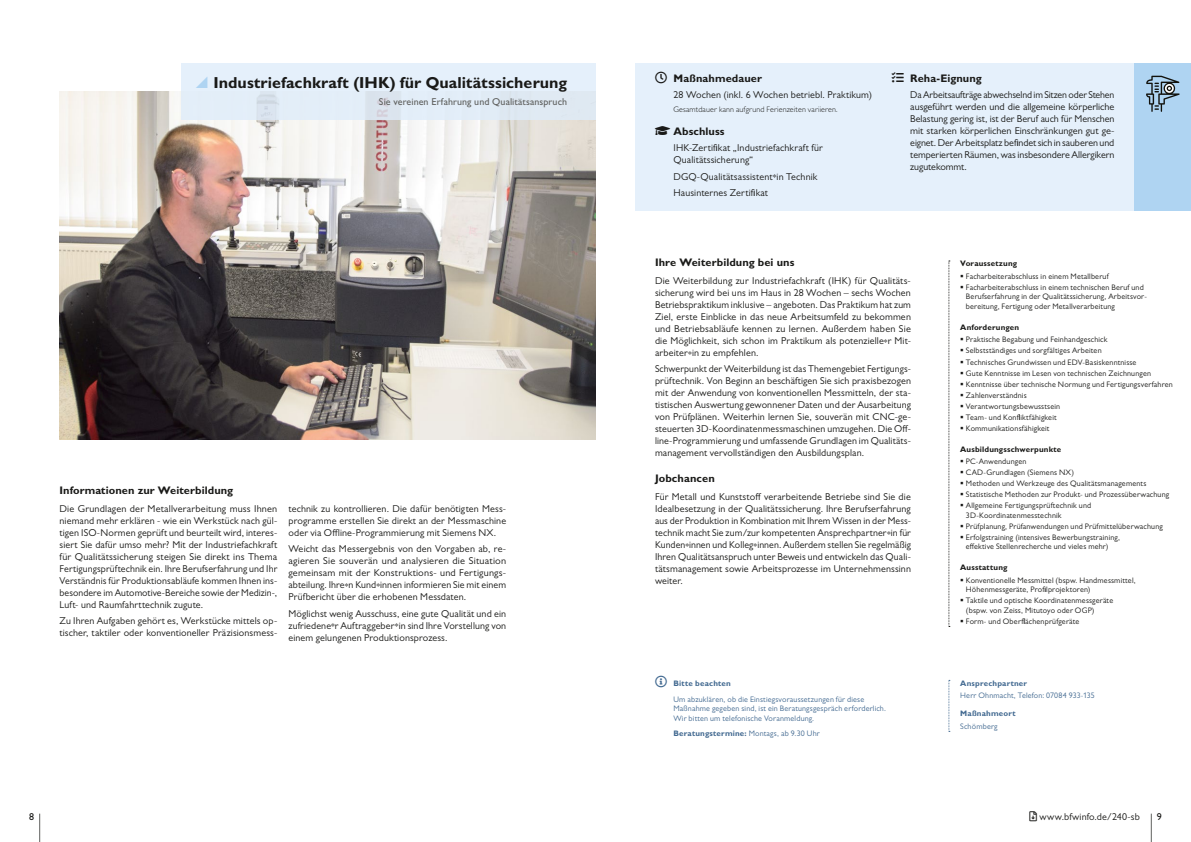
<style>
.page{position:relative;width:1191px;height:842px;background:#fff}
.page>*{position:absolute;margin:0;border:0;box-sizing:border-box;transform-origin:0 0}
.t1{font:700 16px "Gill Sans MT Pro";letter-spacing:.005em;color:#1a1a18}
.t2{font:700 11px "Gill Sans MT Pro";letter-spacing:.005em;color:#1a1a18}
.t3{font:10px/12px "Gill Sans MT Pro";letter-spacing:.01em;color:#1a1a18;text-align:justify}
.t4{font:500 10px "Gill Sans MT Pro";letter-spacing:.01em;color:#5f605e}
.t5{font:500 10px "Gill Sans MT Pro";color:#1a1a18}
.t6{font:8px/11px "Gill Sans MT Pro";letter-spacing:.02em;color:#1a1a18}
.t7{font:8px/9.6px "Gill Sans MT Pro";letter-spacing:.02em;color:#436a91}
.t8{font:700 8px "Gill Sans MT Pro";letter-spacing:.02em;color:#436a91}
.t9{font:700 8px "Gill Sans MT Pro";letter-spacing:.02em;color:#1a1a18}
.t10{font:300 8px "Gill Sans MT Pro";letter-spacing:.015em;color:#1a1a18}
.s1{font-weight:400}
</style>
<div class="page">
<svg style="left:1151px;top:814px;width:1px;height:28px"></svg>
<svg style="left:39px;top:814px;width:1px;height:28px"></svg>
<svg style="left:948px;top:680px;width:2px;height:52px"></svg>
<div style="left:635px;top:63px;width:556px;height:148px;background:#e5f0fb"></div>
<div style="left:1134px;top:63px;width:57px;height:148px;background:#afd4f2"></div>
<svg style="left:1146px;top:76px;width:33px;height:36px"></svg>
<img style="left:60px;top:91px;width:535px;height:348px">
<div style="left:181px;top:63px;width:414px;height:56px;background:#e5f0fb"></div>
<svg style="left:948px;top:261px;width:2px;height:366px"></svg>
<h1 class="t1" style="left:213px;top:72px;width:355px">Industriefachkraft (IHK) für Qualitätssicherung</h1>
<p class="t4" style="left:379px;top:96px;width:190px">Sie vereinen Erfahrung und Qualitätsanspruch</p>
<p class="t2" style="left:60px;top:484px;width:175px">Informationen zur Weiterbildung</p>
<p class="t3" style="left:60px;top:503px;width:219px">Die Grundlagen der Metallverarbeitung muss Ihnen niemand mehr erklären - wie ein Werkstück nach gül&shy;tigen ISO-Normen geprüft und beurteilt wird, interes&shy;siert Sie dafür umso mehr? Mit der Industriefachkraft für Qualitätssicherung steigen Sie direkt ins Thema Fertigungsprüftechnik ein. Ihre Berufserfahrung und Ihr Verständnis für Produktionsabläufe kommen Ihnen ins&shy;besondere im Automotive-Bereiche sowie der Medizin-, Luft- und Raumfahrttechnik zugute.</p>
<p class="t3" style="left:60px;top:615px;width:219px">Zu Ihren Aufgaben gehört es, Werkstücke mittels op&shy;tischer, taktiler oder konventioneller Präzisionsmess-</p>
<p class="t3" style="left:288px;top:503px;width:219px">technik zu kontrollieren. Die dafür benötigten Mess&shy;programme erstellen Sie direkt an der Messmaschine oder via Offline-Programmierung mit Siemens NX.</p>
<p class="t3" style="left:288px;top:543px;width:219px">Weicht das Messergebnis von den Vorgaben ab, re&shy;agieren Sie souverän und analysieren die Situation gemeinsam mit der Konstruktions- und Fertigungs&shy;abteilung. Ihre*n Kund*innen informieren Sie mit einem Prüfbericht über die erhobenen Messdaten.</p>
<p class="t3" style="left:288px;top:607px;width:219px">Möglichst wenig Ausschuss, eine gute Qualität und ein zufriedene*r Auftraggeber*in sind Ihre Vorstellung von einem gelungenen Produktionsprozess.</p>
<p class="t2" style="left:673px;top:71px;width:90px">Maßnahmedauer</p>
<p class="t3" style="left:673px;top:88px;width:200px">28 Wochen (inkl. 6 Wochen betriebl. Praktikum)</p>
<p class="t10" style="left:673px;top:104px;width:166px">Gesamtdauer kann aufgrund Ferienzeiten variieren.</p>
<p class="t2" style="left:673px;top:124px;width:53px">Abschluss</p>
<p class="t3" style="left:673px;top:142px;width:151px">IHK-Zertifikat „Industriefachkraft für<br>Qualitätssicherung“</p>
<p class="t3" style="left:673px;top:168px;width:145px;line-height:16.2px">DGQ-Qualitätsassistent*in Technik<br>Hausinternes Zertifikat</p>
<p class="t2" style="left:910px;top:71px;width:73px">Reha-Eignung</p>
<p class="t3" style="left:910px;top:88px;width:206px">Da Arbeitsaufträge abwechselnd im Sitzen oder Stehen ausgeführt werden und die allgemeine körperliche Belastung gering ist, ist der Beruf auch für Menschen mit starken körperlichen Einschränkungen gut ge&shy;eignet. Der Arbeitsplatz befindet sich in sauberen und temperierten Räumen, was insbesondere Allergikern zugutekommt.</p>
<p class="t2" style="left:655px;top:256px;width:141px">Ihre Weiterbildung bei uns</p>
<p class="t3" style="left:655px;top:275px;width:257px">Die Weiterbildung zur Industriefachkraft (IHK) für Qualitäts&shy;sicherung wird bei uns im Haus in 28 Wochen – sechs Wochen Betriebspraktikum inklusive – angeboten. Das Praktikum hat zum Ziel, erste Einblicke in das neue Arbeitsumfeld zu bekommen und Betriebsabläufe kennen zu lernen. Außerdem haben Sie die Möglichkeit, sich schon im Praktikum als potenzielle*r Mit&shy;arbeiter*in zu empfehlen.</p>
<p class="t3" style="left:655px;top:363px;width:257px">Schwerpunkt der Weiterbildung ist das Themengebiet Fertigungs&shy;prüftechnik. Von Beginn an beschäftigen Sie sich praxisbezogen mit der Anwendung von konventionellen Messmitteln, der sta&shy;tistischen Auswertung gewonnener Daten und der Ausarbeitung von Prüfplänen. Weiterhin lernen Sie, souverän mit CNC-ge&shy;steuerten 3D-Koordinatenmessmaschinen umzugehen. Die Off&shy;line-Programmierung und umfassende Grundlagen im Qualitäts&shy;management vervollständigen den Ausbildungsplan.</p>
<p class="t2" style="left:655px;top:472px;width:61px">Jobchancen</p>
<p class="t3" style="left:655px;top:491px;width:257px">Für Metall und Kunststoff verarbeitende Betriebe sind Sie die Idealbesetzung in der Qualitätssicherung. Ihre Berufserfahrung aus der Produktion in Kombination mit Ihrem Wissen in der Mess&shy;technik macht Sie zum/zur kompetenten Ansprechpartner*in für Kunden*innen und Kolleg*innen. Außerdem stellen Sie regelmäßig Ihren Qualitätsanspruch unter Beweis und entwickeln das Quali&shy;tätsmanagement sowie Arbeitsprozesse im Unternehmenssinn weiter.</p>
<p class="t8" style="left:673px;top:679px;width:59px">Bitte beachten</p>
<p class="t7" style="left:673px;top:694px;width:214px">Um abzuklären, ob die Einstiegsvoraussetzungen für diese<br>Maßnahme gegeben sind, ist ein Beratungsgespräch erforderlich.<br>Wir bitten um telefonische Voranmeldung.</p>
<p class="t8" style="left:673px;top:728px;width:148px">Beratungstermine: <span class="s1">Montags, ab 9.30 Uhr</span></p>
<p class="t9" style="left:960px;top:259px;width:58px">Voraussetzung</p>
<p class="t6" style="left:966px;top:271px;width:179px">Facharbeiterabschluss in einem Metallberuf<br>Facharbeiterabschluss in einem technischen Beruf und</p>
<p class="t6" style="left:966px;top:292px;width:183px;line-height:9.6px">Berufserfahrung in der Qualitätssicherung, Arbeitsvor&shy;bereitung, Fertigung oder Metallverarbeitung</p>
<p class="t9" style="left:960px;top:322px;width:60px">Anforderungen</p>
<p class="t6" style="left:966px;top:334px;width:208px">Praktische Begabung und Feinhandgeschick<br>Selbstständiges und sorgfältiges Arbeiten<br>Technisches Grundwissen und EDV-Basiskenntnisse<br>Gute Kenntnisse im Lesen von technischen Zeichnungen Kenntnisse über technische Normung und Fertigungsverfahren Zahlenverständnis<br>Verantwortungsbewusstsein<br>Team- und Konfliktfähigkeit<br>Kommunikationsfähigkeit</p>
<p class="t9" style="left:960px;top:444px;width:103px">Ausbildungsschwerpunkte</p>
<p class="t6" style="left:966px;top:456px;width:205px">PC-Anwendungen<br>CAD-Grundlagen (Siemens NX)<br>Methoden und Werkzeuge des Qualitätsmanagements Statistische Methoden zur Produkt- und Prozessüberwachung Allgemeine Fertigungsprüftechnik und</p>
<p class="t6" style="left:966px;top:509px;width:198px">3D-Koordinatenmesstechnik<br>Prüfplanung, Prüfanwendungen und Prüfmittelüberwachung<br>Erfolgstraining (intensives Bewerbungstraining,</p>
<p class="t6" style="left:966px;top:541px;width:144px">effektive Stellenrecherche und vieles mehr)</p>
<p class="t9" style="left:960px;top:562px;width:49px">Ausstattung</p>
<p class="t6" style="left:966px;top:575px;width:171px;line-height:9.6px">Konventionelle Messmittel (bspw. Handmessmittel,<br>Höhenmessgeräte, Profilprojektoren)</p>
<p class="t6" style="left:966px;top:596px;width:149px;line-height:9.6px">Taktile und optische Koordinatenmessgeräte (bspw. von Zeiss, Mitutoyo oder OGP)</p>
<p class="t6" style="left:966px;top:616px;width:115px">Form- und Oberflächenprüfgeräte</p>
<p class="t8" style="left:960px;top:678px;width:68px">Ansprechpartner</p>
<p class="t7" style="left:960px;top:691px;width:136px">Herr Ohnmacht, Telefon: 07084 933-135</p>
<p class="t8" style="left:960px;top:709px;width:57px">Maßnahmeort</p>
<p class="t7" style="left:960px;top:721px;width:39px">Schömberg</p>
<p class="t5" style="left:29px;top:811px;width:6px">8</p>
<p class="t3" style="left:1029px;top:811px;width:112px">●□■●□ www.bfwinfo.de/240-sb</p>
<p class="t5" style="left:1157px;top:811px;width:6px">9</p>
</div>
